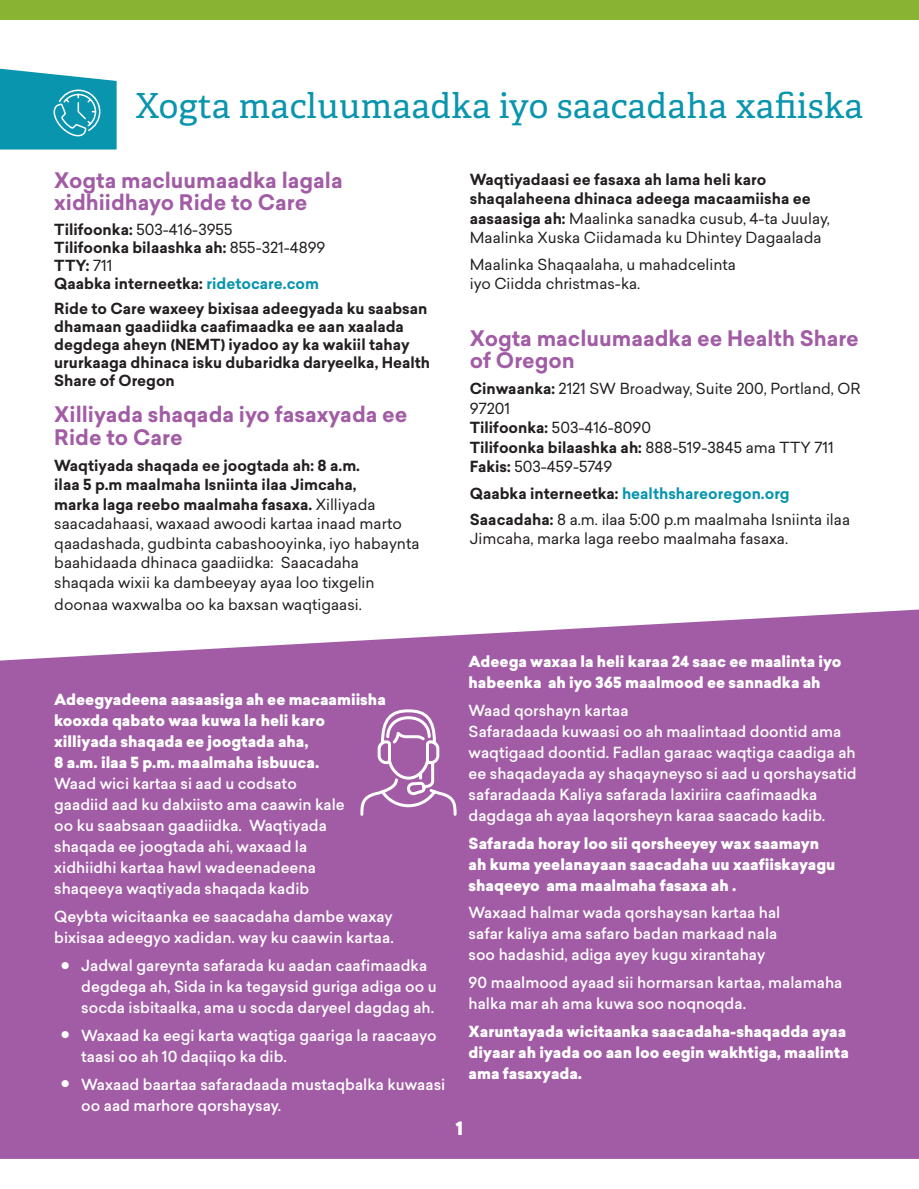
<style>
.page{position:relative;width:919px;height:1189px;background:#fff}
.page>*{position:absolute;margin:0;border:0;box-sizing:border-box;transform-origin:0 0}
.t1{font:34.5px "Adelle";letter-spacing:.01em;color:#0995ae}
.t2{font:700 21px/22.5px "Sailec";color:#a25ca5}
.t3{font:900 18px "Sailec";color:#fff}
.t4{font:500 15px/21px "Sailec";color:#fff}
.t5{font:15px/19.5px "Sailec";color:#231f20}
.t6{font:700 15px/18px "Sailec";color:#231f20}
.t7{font:900 15px/21px "Sailec";color:#fff}
.s1{font-weight:400}
.s2{color:#0995ae}
.s3{font-weight:700}
.s4{font-weight:700;color:#0995ae}
.s5{font-family:"Proxima Nova";font-weight:400;font-size:12px}
</style>
<div class="page">
<div style="left:0;top:609px;width:918px;height:549px;background:#a25ca5"></div>
<div style="left:0;top:0;width:918px;height:20px;background:#88b333"></div>
<svg style="left:358px;top:707px;width:100px;height:110px;background:#b076b3"></svg>
<svg style="left:0;top:68px;width:117px;height:81px;background:#29a2b8"></svg>
<h1 class="t1" style="left:135px;top:85px;width:729px">Xogta macluumaadka iyo saacadaha xafiiska</h1>
<h2 class="t2" style="left:54px;top:169px;width:290px">Xogta macluumaadka lagala xidhiidhayo Ride to Care</h2>
<p class="t6" style="left:54px;top:221px;width:272px">Tilifoonka: <span class="s1">503-416-3955<br></span>Tilifoonka bilaashka ah: <span class="s1">855-321-4899<br></span>TTY: <span class="s1">711<br></span>Qaabka interneetka: <span class="s2">ridetocare.com</span></p>
<p class="t6" style="left:54px;top:299px;width:377px">Ride to Care waxeey bixisaa adeegyada ku saabsan dhamaan gaadiidka caafimaadka ee aan xaalada degdega aheyn (NEMT) iyadoo ay ka wakiil tahay ururkaaga dhinaca isku dubaridka daryeelka, Health Share of Oregon</p>
<h2 class="t2" style="left:54px;top:403px;width:354px">Xilliyada shaqada iyo fasaxyada ee<br>Ride to Care</h2>
<p class="t5" style="left:54px;top:455px;width:366px"><span class="s3">Waqtiyada shaqada ee joogtada ah: 8 a.m.<br>ilaa 5 p.m maalmaha Isniinta ilaa Jimcaha,<br>marka laga reebo maalmaha fasaxa.</span> Xilliyada saacadahaasi, waxaad awoodi kartaa inaad marto qaadashada, gudbinta cabashooyinka, iyo habaynta baahidaada dhinaca gaadiidka: Saacadaha shaqada wixii ka dambeeyay ayaa loo tixgelin</p>
<p class="t5" style="left:54px;top:595px;width:309px">doonaa waxwalba oo ka baxsan waqtigaasi.</p>
<p class="t6" style="left:469px;top:170px;width:361px;line-height:19.5px">Waqtiyadaasi ee fasaxa ah lama heli karo shaqalaheena dhinaca adeega macaamiisha ee aasaasiga ah: <span class="s1">Maalinka sanadka cusub, 4-ta Juulay, Maalinka Xuska Ciidamada ku Dhintey Dagaalada</span></p>
<p class="t5" style="left:469px;top:254px;width:268px">Maalinka Shaqaalaha, u mahadcelinta iyo Ciidda christmas-ka.</p>
<h2 class="t2" style="left:469px;top:327px;width:390px">Xogta macluumaadka ee Health Share of Oregon</h2>
<p class="t5" style="left:469px;top:379px;width:392px"><span class="s3">Cinwaanka:</span> 2121 SW Broadway, Suite 200, Portland, OR<br>97201<br><span class="s3">Tilifoonka:</span> 503-416-8090<br><span class="s3">Tilifoonka bilaashka ah:</span> 888-519-3845 ama TTY 711<br><span class="s3">Fakis:</span> 503-459-5749</p>
<p class="t5" style="left:469px;top:479px;width:381px;line-height:26.2px"><span class="s3">Qaabka interneetka:</span> <span class="s4">healthshareoregon.org<br></span><span class="s3">Saacadaha:</span> 8 a.m. ilaa 5:00 p.m maalmaha Isniinta ilaa</p>
<p class="t5" style="left:469px;top:529px;width:320px">Jimcaha, marka laga reebo maalmaha fasaxa.</p>
<p class="t7" style="left:54px;top:689px;width:333px">Adeegyadeena aasaasiga ah ee macaamiisha kooxda qabato waa kuwa la heli karo xilliyada shaqada ee joogtada aha,<br>8 a.m. ilaa 5 p.m. maalmaha isbuuca.</p>
<p class="t4" style="left:54px;top:773px;width:292px">Waad wici kartaa si aad u codsato gaadiid aad ku dalxiisto ama caawin kale oo ku saabsaan gaadiidka. Waqtiyada shaqada ee joogtada ahi, waxaad la xidhiidhi kartaa hawl wadeenadeena shaqeeya waqtiyada shaqada kadib</p>
<p class="t4" style="left:54px;top:905px;width:341px">Qeybta wicitaanka ee saacadaha dambe waxay bixisaa adeegyo xadidan. way ku caawin kartaa.</p>
<p class="t4" style="left:81px;top:954px;width:357px;text-indent:-20px"><span class="s5">●</span> Jadwal gareynta safarada ku aadan caafimaadka degdega ah, Sida in ka tegaysid guriga adiga oo u socda isbitaalka, ama u socda daryeel dagdag ah.</p>
<p class="t4" style="left:81px;top:1024px;width:357px;text-indent:-20px"><span class="s5">●</span> Waxaad ka eegi karta waqtiga gaariga la raacaayo taasi oo ah 10 daqiiqo ka dib.</p>
<p class="t4" style="left:81px;top:1073px;width:365px;text-indent:-20px"><span class="s5">●</span> Waxaad baartaa safaradaada mustaqbalka kuwaasi oo aad marhore qorshaysay.</p>
<p class="t7" style="left:468px;top:651px;width:374px">Adeega waxaa la heli karaa 24 saac ee maalinta iyo habeenka ah iyo 365 maalmood ee sannadka ah</p>
<p class="t4" style="left:468px;top:699px;width:389px">Waad qorshayn kartaa<br>Safaradaada kuwaasi oo ah maalintaad doontid ama waqtigaad doontid. Fadlan garaac waqtiga caadiga ah ee shaqadayada ay shaqayneyso si aad u qorshaysatid safaradaada Kaliya safarada laxiriira caafimaadka dagdaga ah ayaa laqorsheyn karaa saacado kadib.</p>
<p class="t7" style="left:468px;top:832px;width:368px">Safarada horay loo sii qorsheeyey wax saamayn ah kuma yeelanayaan saacadaha uu xaafiiskayagu shaqeeyo ama maalmaha fasaxa ah .</p>
<p class="t4" style="left:468px;top:902px;width:313px">Waxaad halmar wada qorshaysan kartaa hal safar kaliya ama safaro badan markaad nala soo hadashid, adiga ayey kugu xirantahay</p>
<p class="t4" style="left:468px;top:971px;width:375px">90 maalmood ayaad sii hormarsan kartaa, malamaha halka mar ah ama kuwa soo noqnoqda.</p>
<p class="t7" style="left:468px;top:1021px;width:381px">Xaruntayada wicitaanka saacadaha-shaqadda ayaa diyaar ah iyada oo aan loo eegin wakhtiga, maalinta ama fasaxyada.</p>
<p class="t3" style="left:455px;top:1114px;width:9px">1</p>
</div>
